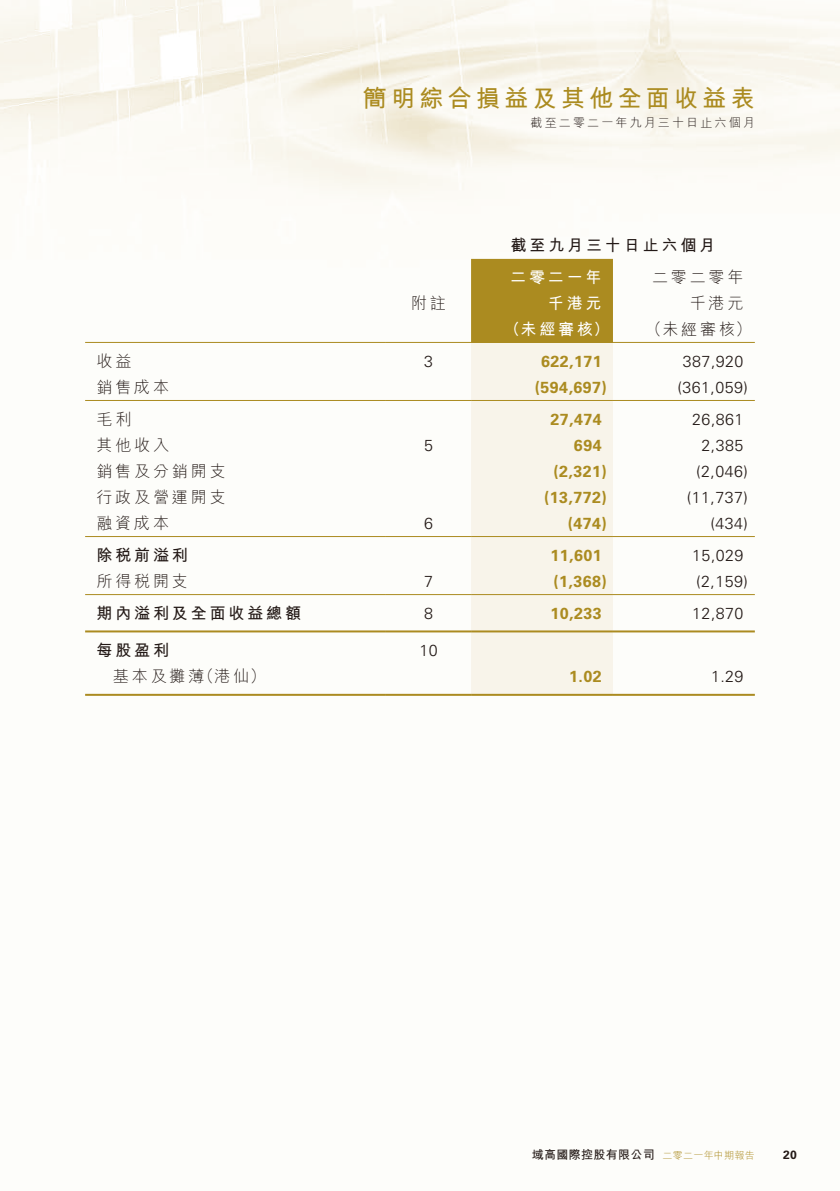
<style>
.page{position:relative;width:840px;height:1191px;background:#fff}
.page>*{position:absolute;margin:0;border:0;box-sizing:border-box;transform-origin:0 0}
.t1{font:700 24px "M Hei HK";letter-spacing:.18em;color:#ab8b20}
.t2{font:300 16px "Univers LT Std";letter-spacing:.03em;color:#231916}
.t3{font:700 16px "Univers LT Std";letter-spacing:.03em;color:#ab8b20}
.t4{font:300 16px "M Hei HK";letter-spacing:.18em;color:#231916}
.t5{font:700 16px "M Hei HK";letter-spacing:.18em;color:#231916}
.t6{font:700 16px "M Hei HK";letter-spacing:.18em;color:#fff}
.t7{font:300 12px "M Hei HK";letter-spacing:.18em;color:#231916}
.t8{font:700 12px "M Hei HK";letter-spacing:.03em;color:#231916}
.t9{font:700 12px "Univers LT Std";color:#231916}
.t10{font:300 10px "M Hei HK";letter-spacing:.03em;color:#ab8b20}
</style>
<div class="page">
<img style="left:0;top:0;width:839px;height:696px">
<div style="left:471px;top:259px;width:141px;height:83px;background:#ab8b20"></div>
<div style="left:471px;top:343px;width:141px;height:351px;background:#f8f4ea"></div>
<hr style="left:85px;top:342px;width:301px;height:1px;background:#ab8b20">
<hr style="left:386px;top:342px;width:85px;height:1px;background:#ab8b20">
<hr style="left:471px;top:342px;width:141px;height:1px;background:#ab8b20">
<hr style="left:612px;top:342px;width:142px;height:1px;background:#ab8b20">
<hr style="left:85px;top:400px;width:301px;height:1px;background:#ab8b20">
<hr style="left:386px;top:400px;width:85px;height:1px;background:#ab8b20">
<hr style="left:471px;top:400px;width:141px;height:1px;background:#ab8b20">
<hr style="left:612px;top:400px;width:142px;height:1px;background:#ab8b20">
<hr style="left:85px;top:536px;width:301px;height:1px;background:#ab8b20">
<hr style="left:386px;top:536px;width:85px;height:1px;background:#ab8b20">
<hr style="left:471px;top:536px;width:141px;height:1px;background:#ab8b20">
<hr style="left:612px;top:536px;width:142px;height:1px;background:#ab8b20">
<hr style="left:85px;top:594px;width:301px;height:1px;background:#ab8b20">
<hr style="left:386px;top:594px;width:85px;height:1px;background:#ab8b20">
<hr style="left:471px;top:594px;width:141px;height:1px;background:#ab8b20">
<hr style="left:612px;top:594px;width:142px;height:1px;background:#ab8b20">
<hr style="left:85px;top:630px;width:301px;height:2px;background:#ab8b20">
<hr style="left:386px;top:630px;width:85px;height:2px;background:#ab8b20">
<hr style="left:471px;top:630px;width:141px;height:2px;background:#ab8b20">
<hr style="left:612px;top:630px;width:142px;height:2px;background:#ab8b20">
<hr style="left:85px;top:694px;width:301px;height:2px;background:#ab8b20">
<hr style="left:386px;top:694px;width:85px;height:2px;background:#ab8b20">
<hr style="left:471px;top:694px;width:141px;height:2px;background:#ab8b20">
<hr style="left:612px;top:694px;width:142px;height:2px;background:#ab8b20">
<h1 class="t1" style="left:363px;top:80px;width:393px">簡明綜合損益及其他全面收益表</h1>
<p class="t7" style="left:530px;top:116px;width:226px">截至二零二一年九月三十日止六個月</p>
<p class="t5" style="left:510px;top:233px;width:206px">截至九月三十日止六個月</p>
<p class="t4" style="left:651px;top:269px;width:93px">二零二零年</p>
<p class="t6" style="left:510px;top:265px;width:93px">二零二一年</p>
<p class="t4" style="left:411px;top:295px;width:36px">附註</p>
<p class="t6" style="left:547px;top:291px;width:55px">千港元</p>
<p class="t4" style="left:689px;top:295px;width:55px">千港元</p>
<p class="t6" style="left:503px;top:317px;width:107px">（未經審核）</p>
<p class="t4" style="left:645px;top:321px;width:107px">（未經審核(</p>
<p class="t4" style="left:96px;top:353px;width:36px">收益</p>
<p class="t2" style="left:424px;top:351px;width:10px">3</p>
<p class="t3" style="left:540px;top:352px;width:62px">622,171</p>
<p class="t2" style="left:682px;top:351px;width:62px">387,920</p>
<p class="t4" style="left:96px;top:379px;width:74px">銷售成本</p>
<p class="t3" style="left:534px;top:378px;width:74px">)594,697(</p>
<p class="t2" style="left:677px;top:377px;width:72px">)361,059(</p>
<p class="t4" style="left:96px;top:411px;width:36px">毛利</p>
<p class="t3" style="left:550px;top:410px;width:53px">27,474</p>
<p class="t2" style="left:692px;top:409px;width:53px">26,861</p>
<p class="t4" style="left:96px;top:437px;width:74px">其他收入</p>
<p class="t2" style="left:424px;top:435px;width:10px">5</p>
<p class="t3" style="left:573px;top:436px;width:29px">694</p>
<p class="t2" style="left:701px;top:435px;width:43px">2,385</p>
<p class="t4" style="left:96px;top:463px;width:131px">銷售及分銷開支</p>
<p class="t3" style="left:553px;top:462px;width:55px">)2,321(</p>
<p class="t2" style="left:695px;top:461px;width:53px">)2,046(</p>
<p class="t4" style="left:96px;top:489px;width:131px">行政及營運開支</p>
<p class="t3" style="left:544px;top:488px;width:64px">)13,772(</p>
<p class="t2" style="left:686px;top:487px;width:62px">)11,737(</p>
<p class="t4" style="left:96px;top:515px;width:74px">融資成本</p>
<p class="t2" style="left:424px;top:513px;width:10px">6</p>
<p class="t3" style="left:567px;top:514px;width:41px">)474(</p>
<p class="t2" style="left:710px;top:513px;width:39px">)434(</p>
<p class="t5" style="left:96px;top:543px;width:93px">除稅前溢利</p>
<p class="t3" style="left:550px;top:546px;width:53px">11,601</p>
<p class="t2" style="left:692px;top:546px;width:53px">15,029</p>
<p class="t4" style="left:96px;top:573px;width:93px">所得稅開支</p>
<p class="t2" style="left:424px;top:572px;width:10px">7</p>
<p class="t3" style="left:553px;top:572px;width:55px">)1,368(</p>
<p class="t2" style="left:695px;top:572px;width:53px">)2,159(</p>
<p class="t5" style="left:96px;top:601px;width:206px">期內溢利及全面收益總額</p>
<p class="t2" style="left:424px;top:604px;width:10px">8</p>
<p class="t3" style="left:550px;top:604px;width:53px">10,233</p>
<p class="t2" style="left:692px;top:604px;width:53px">12,870</p>
<p class="t5" style="left:96px;top:639px;width:74px">每股盈利</p>
<p class="t2" style="left:419px;top:641px;width:20px">10</p>
<p class="t4" style="left:198px;top:668px;width:69px">（港仙(</p>
<p class="t4" style="left:113px;top:668px;width:93px">基本及攤薄</p>
<p class="t3" style="left:568px;top:667px;width:34px">1.02</p>
<p class="t2" style="left:710px;top:667px;width:34px">1.29</p>
<p class="t8" style="left:531px;top:1146px;width:125px">域高國際控股有限公司</p>
<p class="t10" style="left:662px;top:1150px;width:94px">二零二一年中期報告</p>
<p class="t9" style="left:782px;top:1148px;width:15px">20</p>
</div>
